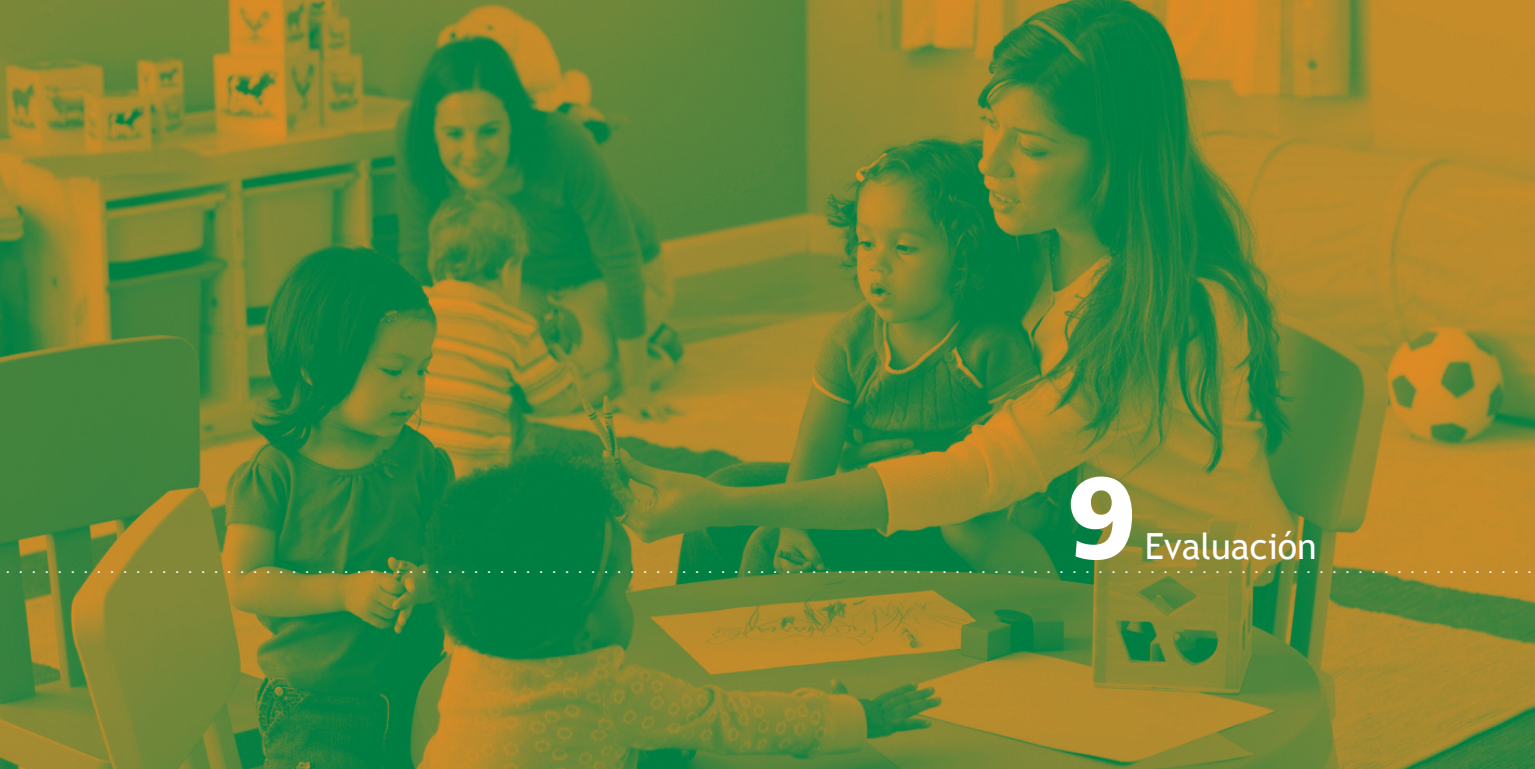
<style>
.page{position:relative;width:1535px;height:769px;background:#fff}
.page>*{position:absolute;margin:0;border:0;box-sizing:border-box;transform-origin:0 0}
.t1{font:900 115.5px "Frutiger";color:#fff}
.t2{font:36px "Trebuchet MS";color:#fff}
.t3{font:18px "Helvetica";color:#fff}
</style>
<div class="page">
<img style="left:0;top:0;width:1534px;height:768px">
<svg style="left:1531px;top:766px;width:4px;height:3px"></svg>
<h1 class="t1" style="left:1065px;top:471px;width:72px">9</h1>
<h2 class="t2" style="left:1144px;top:524px;width:174px">Evaluación</h2>
<p class="t3" style="left:6px;top:558px;width:1527px">......................................................................................................................</p>
</div>
